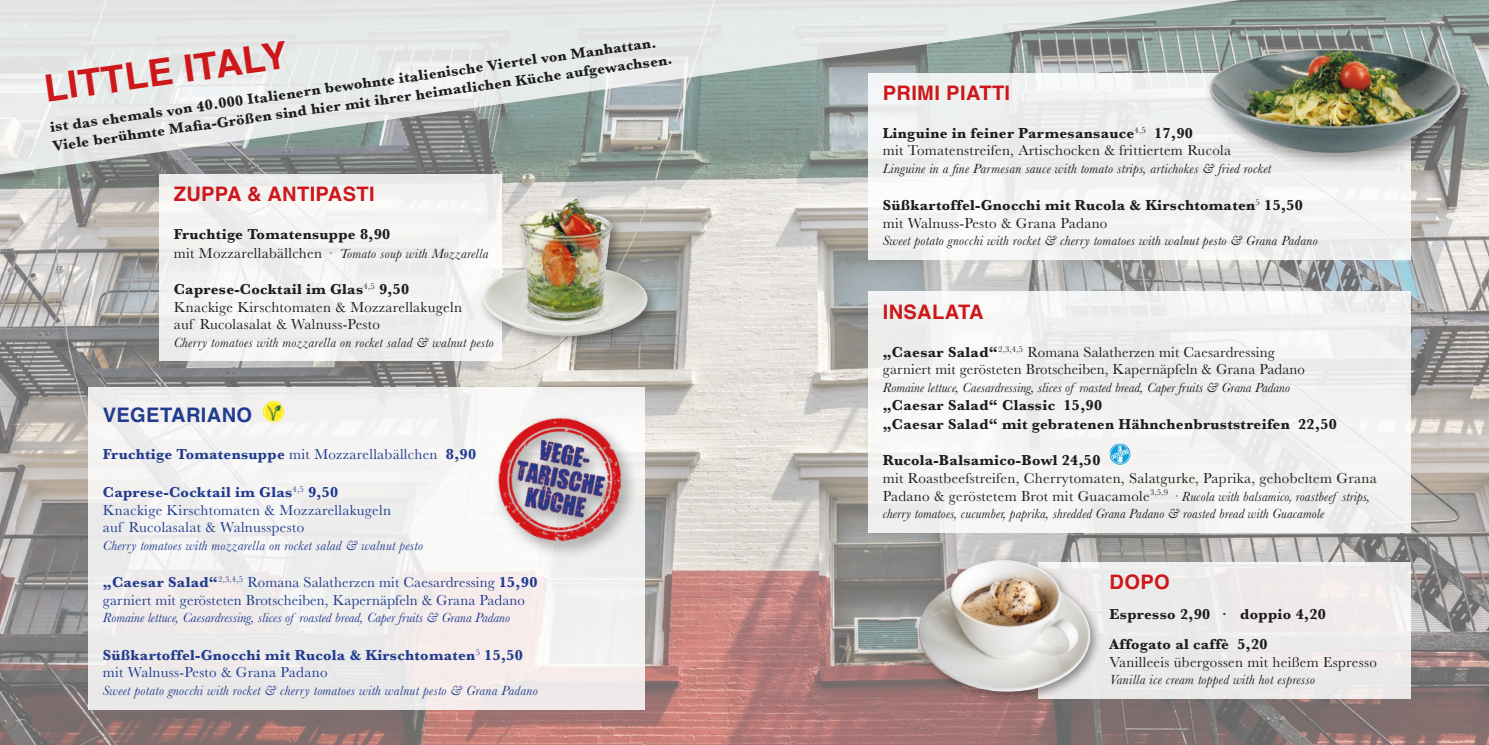
<style>
.page{position:relative;width:1489px;height:745px;background:#fff}
.page>*{position:absolute;margin:0;border:0;box-sizing:border-box;transform-origin:0 0}
.t1{font:700 37.5px "Helvetica";color:#cd171a}
.t2{font:700 20px "Helvetica";letter-spacing:.02em;color:#cd171a}
.t3{font:700 20px "Helvetica";letter-spacing:.02em;color:#213b8f}
.t4{font:15px/17.5px "Baskerville";letter-spacing:.02em;color:#1d1d1b}
.t5{font:700 15px/18.8px "Baskerville";letter-spacing:.02em;color:#1d1d1b}
.t6{font:15px/17.5px "Baskerville";letter-spacing:.01em;color:#213b8f}
.t7{font:700 15px/17.5px "Baskerville";letter-spacing:.02em;color:#213b8f}
.t8{font:italic 13.75px/17.5px "Baskerville";letter-spacing:.02em;color:#1d1d1b}
.t9{font:italic 13.75px "Baskerville";letter-spacing:.02em;color:#213b8f}
.t10{font:italic 13.75px "Baskerville";color:#213b8f}
.t11{font:italic 13.75px "Baskerville";color:#1d1d1b}
.s1{font-style:normal;font-size:15px}
.s2{font-weight:700}
.s3{font-weight:400}
</style>
<div class="page">
<img style="left:0;top:0;width:1488px;height:744px">
<div style="left:159px;top:174px;width:343px;height:186px;background:#f3f2f1"></div>
<div style="left:868px;top:73px;width:542px;height:186px;background:#f4f3f2"></div>
<div style="left:1038px;top:561px;width:372px;height:137px;background:#eceaea"></div>
<div style="left:89px;top:387px;width:556px;height:322px;background:#f2eeed"></div>
<div style="left:868px;top:291px;width:542px;height:242px;background:#f3f2f2"></div>
<svg style="left:0;top:0;width:1398px;height:178px;fill:#e4e6e6"></svg>
<svg style="left:263px;top:400px;width:21px;height:22px"></svg>
<div style="left:478px;top:194px;width:183px;height:156px;background:#1d1d1b;opacity:.45"></div>
<img style="left:483px;top:199px;width:165px;height:137px">
<img style="left:478px;top:398px;width:163px;height:163px">
<img style="left:507px;top:434px;width:106px;height:96px">
<div style="left:914px;top:555px;width:188px;height:148px;background:#1d1d1b;opacity:.45"></div>
<img style="left:916px;top:560px;width:176px;height:132px">
<div style="left:1203px;top:42px;width:274px;height:128px;background:#1d1d1b;opacity:.45"></div>
<img style="left:1207px;top:48px;width:253px;height:105px">
<svg style="left:1109px;top:443px;width:22px;height:21px"></svg>
<h1 class="t1" style="left:41px;top:66px;width:246px;rotate:-8deg">LITTLE ITALY</h1>
<p class="t5" style="left:49px;top:118px;width:627px;rotate:-8deg">ist das ehemals von 40.000 Italienern bewohnte italienische Viertel von Manhattan.<br>Viele berühmte Mafi a-Größen sind hier mit ihrer heimatlichen Küche aufgewachsen.</p>
<h2 class="t2" style="left:174px;top:182px;width:202px">ZUPPA &amp; ANTIPASTI</h2>
<p class="t5" style="left:174px;top:225px;width:218px">Fruchtige Tomatensuppe 8,90</p>
<p class="t8" style="left:174px;top:244px;width:316px"><span class="s1">mit Mozzarellabällchen ·</span> Tomato soup with Mozzarella</p>
<p class="t4" style="left:174px;top:280px;width:290px"><span class="s2">Caprese-Cocktail im Glas</span><sup>4,5</sup> <span class="s2">9,50<br></span>Knackige Kirschtomaten &amp; Mozzarellakugeln auf Rucolasalat &amp; Walnuss-Pesto</p>
<p class="t8" style="left:174px;top:333px;width:322px">Cherry tomatoes with mozzarella on rocket salad &amp; walnut pesto</p>
<h2 class="t3" style="left:103px;top:402px;width:151px">VEGETARIANO</h2>
<p class="t7" style="left:103px;top:445px;width:375px">Fruchtige Tomatensuppe <span class="s3">mit Mozzarellabällchen</span> 8,90</p>
<p class="t6" style="left:103px;top:483px;width:290px"><span class="s2">Caprese-Cocktail im Glas</span><sup>4,5</sup> <span class="s2">9,50<br></span>Knackige Kirschtomaten &amp; Mozzarellakugeln auf Rucolasalat &amp; Walnusspesto</p>
<p class="t9" style="left:103px;top:535px;width:322px">Cherry tomatoes with mozzarella on rocket salad &amp; walnut pesto</p>
<p class="t6" style="left:103px;top:573px;width:436px"><span class="s2">„Caesar Salad“</span><sup>2,3,4,5</sup> Romana Salatherzen mit Caesardressing <span class="s2">15,90 </span>garniert mit gerösteten Brotscheiben, Kapernäpfeln &amp; Grana Padano</p>
<p class="t10" style="left:103px;top:608px;width:409px">Romaine lettuce, Caesardressing, slices of roasted bread, Caper fruits &amp; Grana Padano</p>
<p class="t7" style="left:103px;top:645px;width:421px">Süßkartoffel-Gnocchi mit Rucola &amp; Kirschtomaten<sup>5</sup> 15,50 <span class="s3">mit Walnuss-Pesto &amp; Grana Padano</span></p>
<p class="t9" style="left:103px;top:680px;width:436px">Sweet potato gnocchi with rocket &amp; cherry tomatoes with walnut pesto &amp; Grana Padano</p>
<h2 class="t2" style="left:882px;top:81px;width:129px">PRIMI PIATTI</h2>
<p class="t4" style="left:882px;top:124px;width:350px"><span class="s2">Linguine in feiner Parmesansauce</span><sup>4,5</sup> <span class="s2">17,90<br></span>mit Tomatenstreifen, Artischocken &amp; frittiertem Rucola</p>
<p class="t8" style="left:882px;top:159px;width:390px">Linguine in a fine Parmesan sauce with tomato strips, artichokes &amp; fried rocket</p>
<p class="t5" style="left:882px;top:197px;width:421px;line-height:17.5px">Süßkartoffel-Gnocchi mit Rucola &amp; Kirschtomaten<sup>5</sup> 15,50 <span class="s3">mit Walnuss-Pesto &amp; Grana Padano</span></p>
<p class="t8" style="left:882px;top:232px;width:436px">Sweet potato gnocchi with rocket &amp; cherry tomatoes with walnut pesto &amp; Grana Padano</p>
<h2 class="t2" style="left:882px;top:299px;width:102px">INSALATA</h2>
<p class="t4" style="left:882px;top:343px;width:424px"><span class="s2">„Caesar Salad“</span><sup>2,3,4,5</sup> Romana Salatherzen mit Caesardressing garniert mit gerösteten Brotscheiben, Kapernäpfeln &amp; Grana Padano</p>
<p class="t11" style="left:882px;top:378px;width:409px">Romaine lettuce, Caesardressing, slices of roasted bread, Caper fruits &amp; Grana Padano</p>
<p class="t5" style="left:882px;top:396px;width:455px">„Caesar Salad“ Classic 15,90<br>„Caesar Salad“ mit gebratenen Hähnchenbruststreifen 22,50</p>
<p class="t5" style="left:882px;top:451px;width:219px">Rucola-Balsamico-Bowl 24,50</p>
<p class="t4" style="left:882px;top:469px;width:495px">mit Roastbeefstreifen, Cherrytomaten, Salatgurke, Paprika, gehobeltem Grana</p>
<p class="t8" style="left:882px;top:487px;width:489px"><span class="s1">Padano &amp; geröstetem Brot mit Guacamole</span><sup>3,5,9</sup> <span class="s1">·</span> Rucola with balsamico, roastbeef strips, cherry tomatoes, cucumber, paprika, shredded Grana Padano &amp; roasted bread with Guacamole</p>
<h2 class="t2" style="left:1109px;top:569px;width:62px">DOPO</h2>
<p class="t5" style="left:1109px;top:599px;width:218px;line-height:30px">Espresso 2,90 · doppio 4,20<br>Affogato al caffè 5,20</p>
<p class="t4" style="left:1109px;top:653px;width:269px">Vanilleeis übergossen mit heißem Espresso</p>
<p class="t8" style="left:1109px;top:670px;width:207px">Vanilla ice cream topped with hot espresso</p>
</div>
